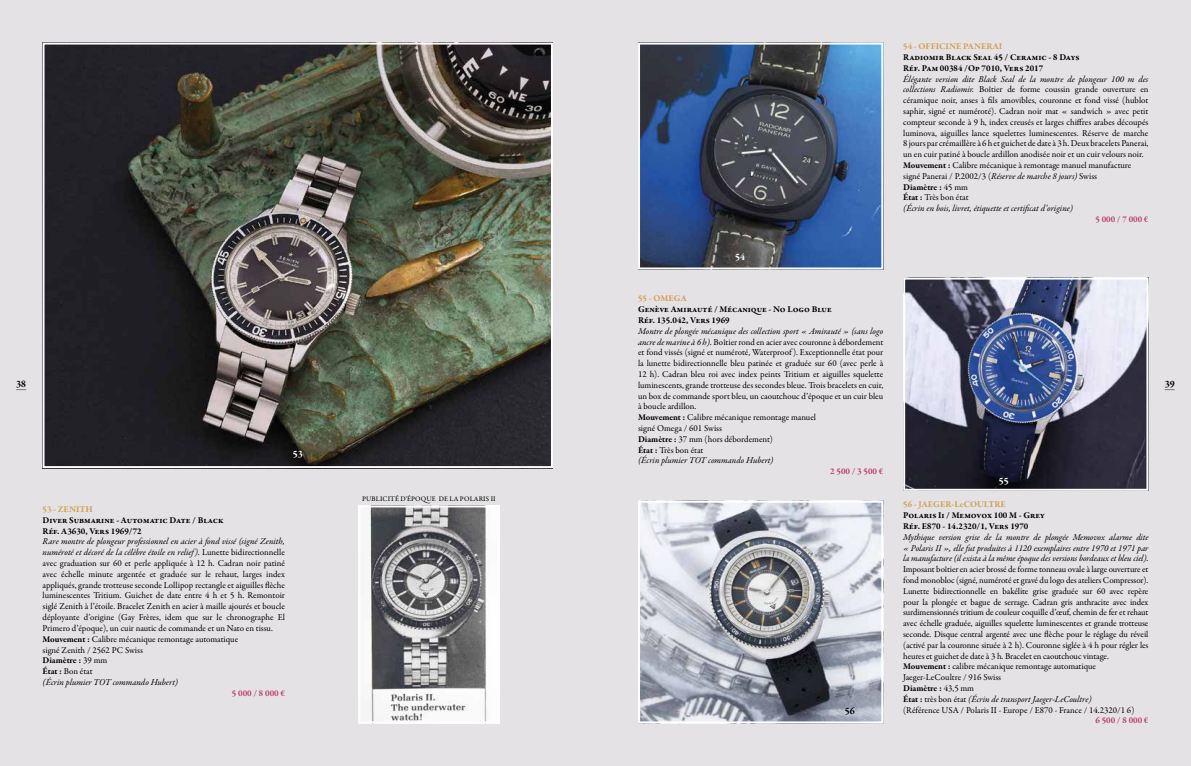
<style>
.page{position:relative;width:1191px;height:766px;background:#fff}
.page>*{position:absolute;margin:0;border:0;box-sizing:border-box;transform-origin:0 0}
.t1{font:700 10px "Garamond Premr Pro";color:#000}
.t2{font:700 10px "Garamond Premr Pro";color:#fff}
.t3{font:9px/10.8px "Garamond Premr Pro";color:#000}
.t4{font:700 9px/10.8px "Garamond Premr Pro";color:#000}
.t5{font:700 9px "Garamond Premr Pro";color:#d39f52}
.t6{font:700 9px "Garamond Premr Pro";color:#bb3f66}
.t7{font:500 7px "Garamond Premr Pro";letter-spacing:.02em;color:#000}
.s1{font-style:italic}
.s2{font-weight:700}
</style>
<div class="page">
<div style="left:0;top:0;width:595px;height:765px;background:#e4e2e4"></div>
<div style="left:595px;top:0;width:596px;height:765px;background:#e4e2e4"></div>
<img style="left:46px;top:46px;width:504px;height:419px">
<div style="left:43px;top:43px;width:510px;height:425px;border:2px solid #fff"></div>
<img style="left:641px;top:46px;width:239px;height:220px">
<div style="left:638px;top:43px;width:245px;height:226px;border:2px solid #fff"></div>
<img style="left:906px;top:280px;width:239px;height:207px">
<div style="left:903px;top:277px;width:245px;height:213px;border:2px solid #fff"></div>
<img style="left:641px;top:503px;width:239px;height:217px">
<div style="left:638px;top:500px;width:245px;height:223px;border:2px solid #fff"></div>
<img style="left:361px;top:508px;width:135px;height:212px">
<div style="left:358px;top:505px;width:141px;height:218px;border:2px solid #fff"></div>
<p class="t2" style="left:735px;top:251px;width:12px">54</p>
<p class="t5" style="left:903px;top:41px;width:101px">54 - OFFICINE PANERAI</p>
<p class="t4" style="left:903px;top:52px;width:178px">Radiomir Black Seal 45 / Ceramic - 8 Days<br>Réf. Pam 00384 /Op 7010, Vers 2017</p>
<p class="t3" style="left:903px;top:73px;width:247px"><span class="s1">Élégante version dite Black Seal de la montre de plongeur 100 m des collections Radiomir.</span> Boîtier de forme coussin grande ouverture en céramique noir, anses à fils amovibles, couronne et fond vissé (hublot saphir, signé et numéroté). Cadran noir mat « sandwich » avec petit compteur seconde à 9 h, index creusés et larges chiffres arabes découpés luminova, aiguilles lance squelettes luminescentes. Réserve de marche 8 jours par crémaillère à 6 h et guichet de date à 3 h. Deux bracelets Panerai, un en cuir patiné à boucle ardillon anodisée noir et un cuir velours noir.<br><span class="s2">Mouvement :</span> Calibre mécanique à remontage manuel manufacture signé Panerai / P.2002/3 (<span class="s1">Réserve de marche 8 jours)</span> Swiss<br><span class="s2">Diamètre :</span> 45 mm<br><span class="s2">État :</span> Très bon état<br><span class="s1">(Écrin en bois, livret, étiquette et certificat d’origine)</span></p>
<p class="t6" style="left:1095px;top:213px;width:55px">5 000 / 7 000 €</p>
<p class="t5" style="left:638px;top:293px;width:50px">55 - OMEGA</p>
<p class="t4" style="left:638px;top:304px;width:195px">Genève Amirauté / Mécanique - No Logo Blue<br>Réf. 135.042, Vers 1969</p>
<p class="t3" style="left:638px;top:325px;width:247px"><span class="s1">Montre de plongée mécanique des collection sport « Amirauté » (sans logo ancre de marine à 6 h).</span> Boîtier rond en acier avec couronne à débordement et fond vissés (signé et numéroté, Waterproof ). Exceptionnelle état pour la lunette bidirectionnelle bleu patinée et graduée sur 60 (avec perle à 12 h). Cadran bleu roi avec index peints Tritium et aiguilles squelette luminescents, grande trotteuse des secondes bleue. Trois bracelets en cuir, un box de commande sport bleu, un caoutchouc d’époque et un cuir bleu à boucle ardillon.<br><span class="s2">Mouvement :</span> Calibre mécanique remontage manuel<br>signé Omega / 601 Swiss<br><span class="s2">Diamètre :</span> 37 mm (hors débordement)<br><span class="s2">État :</span> Très bon état<br><span class="s1">(Écrin plumier TOT commando Hubert)</span></p>
<p class="t6" style="left:830px;top:465px;width:55px">2 500 / 3 500 €</p>
<p class="t1" style="left:16px;top:377px;width:12px">38</p>
<p class="t1" style="left:1164px;top:377px;width:12px">39</p>
<p class="t2" style="left:293px;top:447px;width:12px">53</p>
<p class="t5" style="left:43px;top:503px;width:52px">53 - ZENITH</p>
<p class="t4" style="left:43px;top:514px;width:182px">Diver Submarine - Automatic Date / Black<br>Réf. A3630, Vers 1969/72</p>
<p class="t3" style="left:43px;top:536px;width:244px"><span class="s1">Rare montre de plongeur professionnel en acier à fond vissé (signé Zenith, numéroté et décoré de la célèbre étoile en relief ).</span> Lunette bidirectionnelle avec graduation sur 60 et perle appliquée à 12 h. Cadran noir patiné avec échelle minute argentée et graduée sur le rehaut, larges index appliqués, grande trotteuse seconde Lollipop rectangle et aiguilles flèche luminescentes Tritium. Guichet de date entre 4 h et 5 h. Remontoir siglé Zenith à l’étoile. Bracelet Zenith en acier à maille ajourés et boucle déployante d’origine (Gay Frères, idem que sur le chronographe El Primero d’époque), un cuir nautic de commande et un Nato en tissu.<br><span class="s2">Mouvement :</span> Calibre mécanique remontage automatique<br>signé Zenith / 2562 PC Swiss<br><span class="s2">Diamètre :</span> 39 mm<br><span class="s2">État :</span> Bon état<br><span class="s1">(Écrin plumier TOT commando Hubert)</span></p>
<p class="t6" style="left:232px;top:687px;width:55px">5 000 / 8 000 €</p>
<p class="t7" style="left:362px;top:494px;width:135px">PUBLICITÉ D'ÉPOQUE DE LA POLARIS II</p>
<p class="t1" style="left:845px;top:704px;width:12px">56</p>
<p class="t2" style="left:998px;top:474px;width:12px">55</p>
<p class="t5" style="left:903px;top:498px;width:104px">56 - JAEGER-LeCOULTRE</p>
<p class="t4" style="left:903px;top:510px;width:143px">Polaris Ii / Memovox 100 M - Grey<br>Réf. E870 - 14.2320/1, Vers 1970</p>
<p class="t3" style="left:903px;top:531px;width:247px"><span class="s1">Mythique version grise de la montre de plongée Memovox alarme dite « Polaris II », elle fut produites à 1120 exemplaires entre 1970 et 1971 par la manufacture (il exista à la même époque des versions bordeaux et bleu ciel)</span>.<br>Imposant boîtier en acier brossé de forme tonneau ovale à large ouverture et fond monobloc (signé, numéroté et gravé du logo des ateliers Compressor).<br>Lunette bidirectionnelle en bakélite grise graduée sur 60 avec repère pour la plongée et bague de serrage. Cadran gris anthracite avec index surdimensionnés tritium de couleur coquille d’œuf, chemin de fer et rehaut avec échelle graduée, aiguilles squelette luminescentes et grande trotteuse seconde. Disque central argenté avec une flèche pour le réglage du réveil (activé par la couronne située à 2 h). Couronne siglée à 4 h pour régler les heures et guichet de date à 3 h. Bracelet en caoutchouc vintage.<br><span class="s2">Mouvement :</span> calibre mécanique remontage automatique Jaeger-LeCoultre / 916 Swiss<br><span class="s2">Diamètre :</span> 43,5 mm<br><span class="s2">État :</span> très bon état <span class="s1">(Écrin de transport Jaeger-LeCoultre)<br></span>(Référence USA / Polaris II - Europe / E870 - France / 14.2320/1 6)</p>
<p class="t6" style="left:1095px;top:714px;width:55px">6 500 / 8 000 €</p>
</div>
